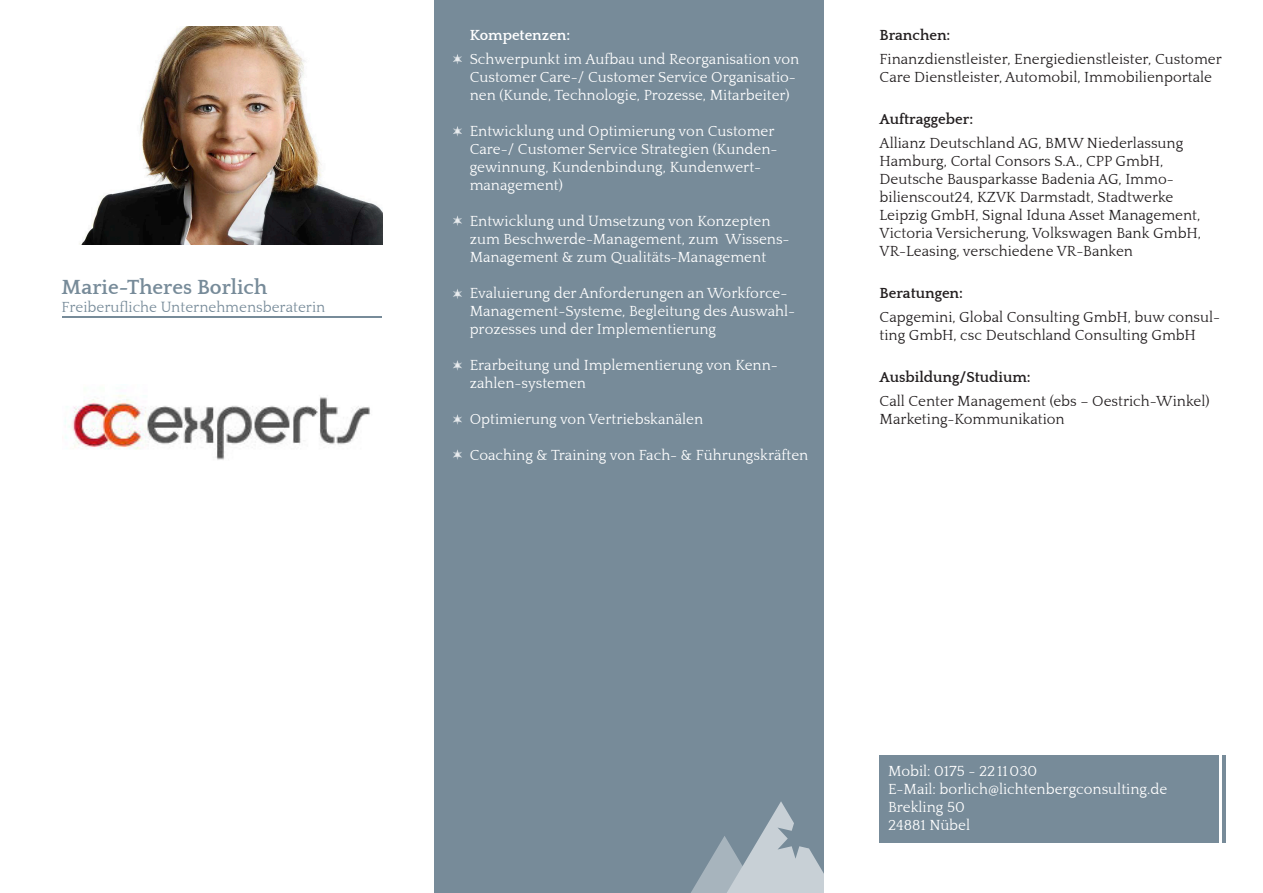
<style>
.page{position:relative;width:1263px;height:893px;background:#fff}
.page>*{position:absolute;margin:0;border:0;box-sizing:border-box;transform-origin:0 0}
.t1{font:700 21px "Quattrocento";color:#778b99}
.t2{font:15px/18px "Quattrocento";color:#fff}
.t3{font:15px/18px "Quattrocento";color:#231f20}
.t4{font:15px "Quattrocento";color:#778b99}
.t5{font:700 15px "Quattrocento";color:#fff}
.t6{font:700 15px "Quattrocento";color:#231f20}
.s1{font-weight:700}
</style>
<div class="page">
<div style="left:879px;top:755px;width:347px;height:87px;background:#778b99"></div>
<div style="left:434px;top:0;width:390px;height:893px;background:#778b99"></div>
<img style="left:79px;top:27px;width:303px;height:218px">
<hr style="left:62px;top:316px;width:320px;height:2px;background:#778b99">
<svg style="left:453px;top:54px;width:9px;height:10px"></svg>
<svg style="left:453px;top:126px;width:9px;height:10px"></svg>
<svg style="left:453px;top:215px;width:9px;height:11px"></svg>
<svg style="left:453px;top:289px;width:9px;height:10px"></svg>
<svg style="left:453px;top:360px;width:9px;height:11px"></svg>
<svg style="left:453px;top:414px;width:9px;height:11px"></svg>
<svg style="left:453px;top:449px;width:9px;height:11px"></svg>
<svg style="left:691px;top:801px;width:133px;height:92px"></svg>
<hr style="left:1220px;top:754px;width:2px;height:94px;background:#fff">
<img style="left:64px;top:395px;width:307px;height:65px">
<p class="t1" style="left:62px;top:276px;width:207px">Marie-Theres Borlich</p>
<p class="t4" style="left:62px;top:299px;width:265px">Freiberufliche Unternehmensberaterin</p>
<p class="t5" style="left:470px;top:27px;width:102px">Kompetenzen:</p>
<p class="t2" style="left:470px;top:50px;width:331px">Schwerpunkt im Aufbau und Reorganisation von<br>Customer Care-/ Customer Service Organisatio&shy;nen (Kunde, Technologie, Prozesse, Mitarbeiter)</p>
<p class="t2" style="left:470px;top:122px;width:309px">Entwicklung und Optimierung von Customer<br>Care-/ Customer Service Strategien (Kunden-</p>
<p class="t2" style="left:470px;top:158px;width:293px">gewinnung, Kundenbindung, Kundenwert-</p>
<p class="t2" style="left:470px;top:176px;width:95px">management)</p>
<p class="t2" style="left:470px;top:212px;width:302px">Entwicklung und Umsetzung von Konzepten</p>
<p class="t2" style="left:470px;top:230px;width:321px">zum Beschwerde-Management, zum Wissens-</p>
<p class="t2" style="left:470px;top:248px;width:298px">Management &amp; zum Qualitäts-Management</p>
<p class="t2" style="left:470px;top:284px;width:319px">Evaluierung der Anforderungen an Workforce-</p>
<p class="t2" style="left:470px;top:302px;width:327px">Management-Systeme, Begleitung des Auswahl&shy;prozesses und der Implementierung</p>
<p class="t2" style="left:470px;top:356px;width:310px">Erarbeitung und Implementierung von Kenn-</p>
<p class="t2" style="left:470px;top:374px;width:118px">zahlen-systemen</p>
<p class="t2" style="left:470px;top:410px;width:235px">Optimierung von Vertriebskanälen</p>
<p class="t2" style="left:470px;top:446px;width:340px">Coaching &amp; Training von Fach- &amp; Führungskräften</p>
<p class="t6" style="left:879px;top:27px;width:72px">Branchen:</p>
<p class="t3" style="left:879px;top:50px;width:344px">Finanzdienstleister, Energiedienstleister, Customer<br>Care Dienstleister, Automobil, Immobilienportale</p>
<p class="t3" style="left:879px;top:107px;width:305px;line-height:24px"><span class="s1">Auftraggeber:<br></span>Allianz Deutschland AG, BMW Niederlassung</p>
<p class="t3" style="left:879px;top:152px;width:285px">Hamburg, Cortal Consors S.A., CPP GmbH,</p>
<p class="t3" style="left:879px;top:170px;width:296px">Deutsche Bausparkasse Badenia AG, Immo-</p>
<p class="t3" style="left:879px;top:188px;width:295px">bilienscout24, KZVK Darmstadt, Stadtwerke</p>
<p class="t3" style="left:879px;top:206px;width:323px;text-align:justify">Leipzig GmbH, Signal Iduna Asset Management, Victoria Versicherung, Volkswagen Bank GmbH, VR-Leasing, verschiedene VR-Banken</p>
<p class="t3" style="left:879px;top:281px;width:342px;line-height:24px"><span class="s1">Beratungen:<br></span>Capgemini, Global Consulting GmbH, buw consul-</p>
<p class="t3" style="left:879px;top:326px;width:318px">ting GmbH, csc Deutschland Consulting GmbH</p>
<p class="t3" style="left:879px;top:365px;width:331px;line-height:24px"><span class="s1">Ausbildung/Studium:<br></span>Call Center Management (ebs – Oestrich-Winkel)</p>
<p class="t3" style="left:879px;top:410px;width:187px">Marketing-Kommunikation</p>
<p class="t2" style="left:888px;top:763px;width:151px">Mobil: 0175 - 2211030</p>
<p class="t2" style="left:888px;top:781px;width:281px">E-Mail: borlich@lichtenbergconsulting.de</p>
<p class="t2" style="left:888px;top:799px;width:78px">Brekling 50</p>
<p class="t2" style="left:888px;top:817px;width:84px">24881 Nübel</p>
</div>
